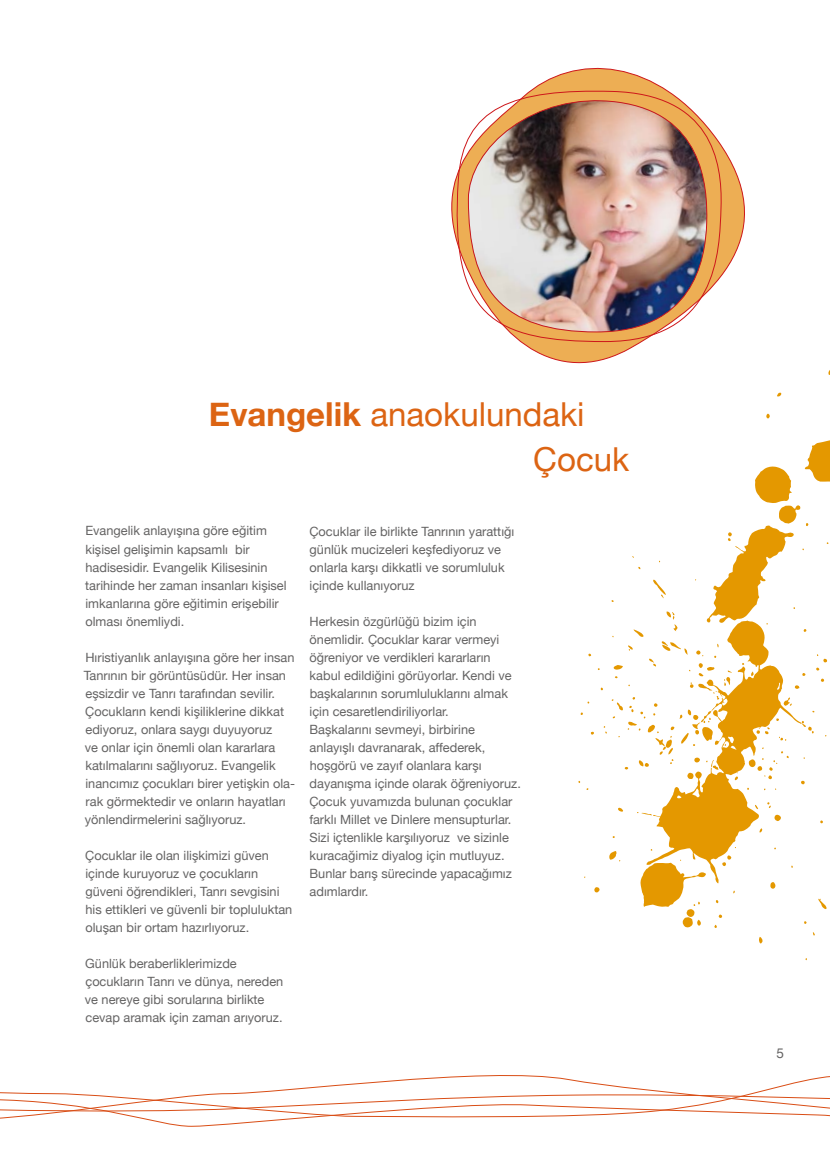
<style>
.page{position:relative;width:830px;height:1149px;background:#fff}
.page>*{position:absolute;margin:0;border:0;box-sizing:border-box;transform-origin:0 0}
.t1{font:33px/45px "Helvetica Neue";color:#dc6413}
.t2{font:13.5px "Helvetica Neue";color:#646363}
.t3{font:12.75px/18px "Helvetica Neue";color:#646363}
.s1{font-weight:700}
</style>
<div class="page">
<svg style="left:0;top:1075px;width:829px;height:51px"></svg>
<svg style="left:520px;top:67px;width:225px;height:297px"></svg>
<svg style="left:451px;top:89px;width:271px;height:253px"></svg>
<svg style="left:766px;top:413px;width:3px;height:5px"></svg>
<svg style="left:650px;top:790px;width:143px;height:93px"></svg>
<svg style="left:773px;top:814px;width:7px;height:7px"></svg>
<svg style="left:766px;top:802px;width:4px;height:6px"></svg>
<svg style="left:754px;top:804px;width:3px;height:5px"></svg>
<svg style="left:759px;top:828px;width:3px;height:4px"></svg>
<svg style="left:722px;top:854px;width:9px;height:12px"></svg>
<svg style="left:578px;top:440px;width:251px;height:350px"></svg>
<svg style="left:637px;top:811px;width:14px;height:4px"></svg>
<svg style="left:609px;top:851px;width:11px;height:10px"></svg>
<svg style="left:618px;top:807px;width:5px;height:4px"></svg>
<svg style="left:594px;top:887px;width:5px;height:5px"></svg>
<svg style="left:640px;top:859px;width:65px;height:68px"></svg>
<svg style="left:818px;top:898px;width:8px;height:10px"></svg>
<svg style="left:769px;top:881px;width:6px;height:7px"></svg>
<svg style="left:759px;top:937px;width:3px;height:6px"></svg>
<img style="left:467px;top:91px;width:240px;height:241px">
<h1 class="t1" style="left:533px;top:393px;width:97px;text-indent:-324px"><span class="s1">Evangelik</span> anaokulundaki<br>Çocuk</h1>
<p class="t3" style="left:85px;top:522px;width:203px">Evangelik anlayışına göre eğitim kişisel gelişimin kapsamlı bir hadisesidir. Evangelik Kilisesinin tarihinde her zaman insanları kişisel imkanlarına göre eğitimin erişebilir olması önemliydi.</p>
<p class="t3" style="left:84px;top:648px;width:213px">Hıristiyanlık anlayışına göre her insan Tanrının bir görüntüsüdür. Her insan eşsizdir ve Tanrı tarafından sevilir.<br>Çocukların kendi kişiliklerine dikkat ediyoruz, onlara saygı duyuyoruz<br>ve onlar için önemli olan kararlara katılmalarını sağlıyoruz. Evangelik inancımız çocukları birer yetişkin ola&shy;rak görmektedir ve onların hayatları yönlendirmelerini sağlıyoruz.</p>
<p class="t3" style="left:85px;top:846px;width:208px">Çocuklar ile olan ilişkimizi güven içinde kuruyoruz ve çocukların güveni öğrendikleri, Tanrı sevgisini his ettikleri ve güvenli bir topluluktan oluşan bir ortam hazırlıyoruz.</p>
<p class="t3" style="left:85px;top:954px;width:200px">Günlük beraberliklerimizde çocukların Tanrı ve dünya, nereden ve nereye gibi sorularına birlikte cevap aramak için zaman arıyoruz.</p>
<p class="t3" style="left:309px;top:522px;width:206px">Çocuklar ile birlikte Tanrının yarattığı günlük mucizeleri keşfediyoruz ve onlarla karşı dikkatli ve sorumluluk içinde kullanıyoruz</p>
<p class="t3" style="left:309px;top:612px;width:213px">Herkesin özgürlüğü bizim için önemlidir. Çocuklar karar vermeyi öğreniyor ve verdikleri kararların kabul edildiğini görüyorlar. Kendi ve başkalarının sorumluluklarını almak için cesaretlendiriliyorlar.<br>Başkalarını sevmeyi, birbirine anlayışlı davranarak, affederek, hoşgörü ve zayıf olanlara karşı dayanışma içinde olarak öğreniyoruz.<br>Çocuk yuvamızda bulunan çocuklar farklı Millet ve Dinlere mensupturlar.<br>Sizi içtenlikle karşılıyoruz ve sizinle kuracağimiz diyalog için mutluyuz.<br>Bunlar barış sürecinde yapacağımız adımlardır.</p>
<p class="t2" style="left:776px;top:1042px;width:9px">5</p>
</div>
